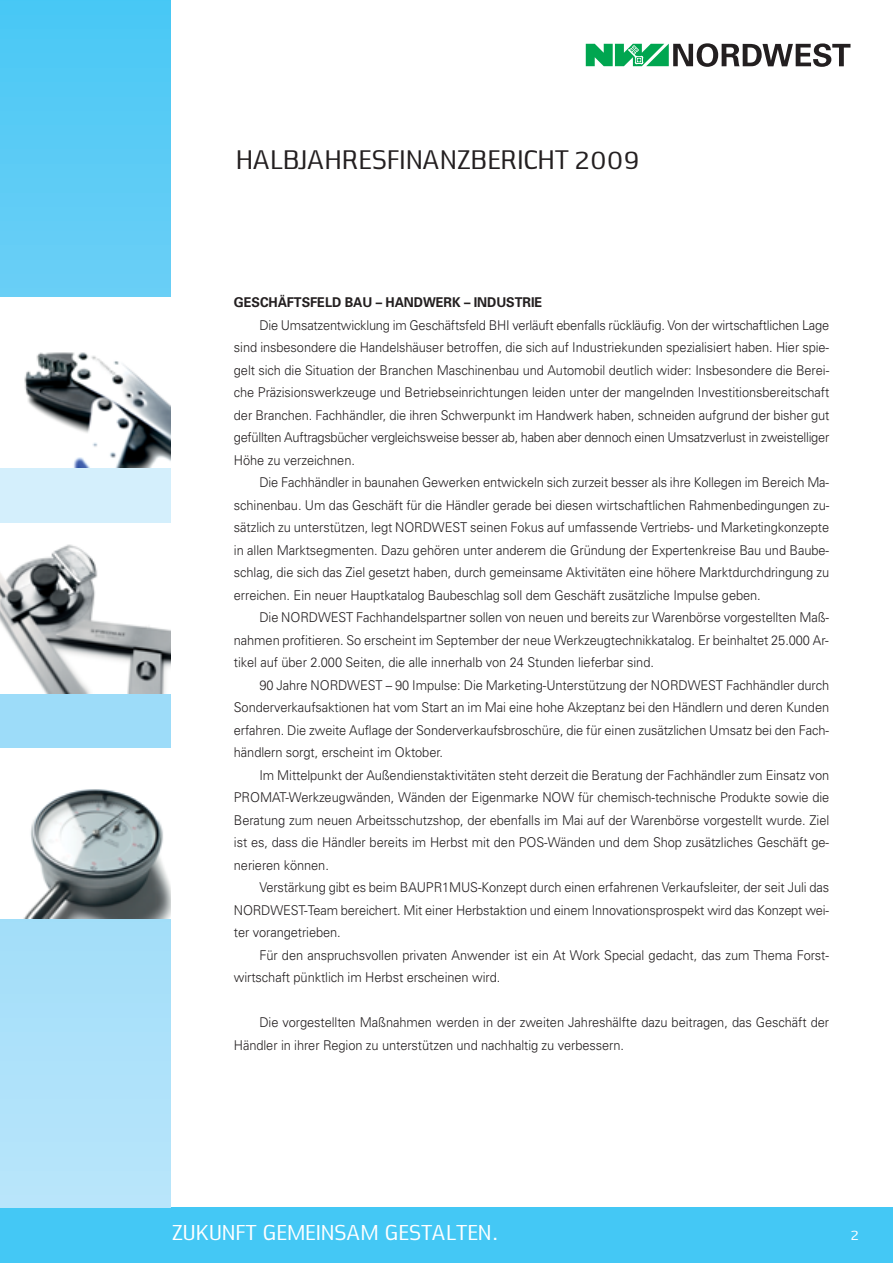
<style>
.page{position:relative;width:893px;height:1263px;background:#fff}
.page>*{position:absolute;margin:0;border:0;box-sizing:border-box;transform-origin:0 0}
.t1{font:28.05px "Nuri";color:#231f20}
.t2{font:22.5px "Nuri";color:#fff}
.t3{font:15px "Nuri";color:#fff}
.t4{font:300 13.5px/22.5px "Univers";letter-spacing:-.005em;color:#231f20;text-align:justify;scale:.95 1}
.t5{font:700 13.5px "Univers";letter-spacing:-.005em;color:#231f20;scale:.95 1}
</style>
<div class="page">
<div style="left:0;top:1208px;width:892px;height:55px;background:#44c8f5"></div>
<svg style="left:0;top:0;width:170px;height:1208px"></svg>
<div style="left:584px;top:43px;width:266px;height:25px;background:#c7ebd8"></div>
<svg style="left:586px;top:43px;width:264px;height:24px"></svg>
<div style="left:0;top:693px;width:170px;height:55px;background:#9ddcf9"></div>
<img style="left:0;top:748px;width:170px;height:170px">
<img style="left:0;top:523px;width:170px;height:170px">
<div style="left:0;top:468px;width:170px;height:55px;background:#d4effc"></div>
<img style="left:0;top:298px;width:170px;height:170px">
<h1 class="t1" style="left:234px;top:150px;width:407px">HALBJAHRESFINANZBERICHT 2009</h1>
<p class="t5" style="left:234px;top:298px;width:326px">GESCHÄFTSFELD BAU – HANDWERK – INDUSTRIE</p>
<p class="t4" style="left:234px;top:315px;width:628px;text-indent:26px">Die Umsatzentwicklung im Geschäftsfeld BHI verläuft ebenfalls rückläufig. Von der wirtschaftlichen Lage sind insbesondere die Handelshäuser betroffen, die sich auf Industriekunden spezialisiert haben. Hier spie&shy;gelt sich die Situation der Branchen Maschinenbau und Automobil deutlich wider: Insbesondere die Berei&shy;che Präzisionswerkzeuge und Betriebseinrichtungen leiden unter der mangelnden Investitionsbereitschaft der Branchen. Fachhändler, die ihren Schwerpunkt im Handwerk haben, schneiden aufgrund der bisher gut gefüllten Auftragsbücher vergleichsweise besser ab, haben aber dennoch einen Umsatzverlust in zweistelliger Höhe zu verzeichnen.</p>
<p class="t4" style="left:234px;top:473px;width:628px;text-indent:26px">Die Fachhändler in baunahen Gewerken entwickeln sich zurzeit besser als ihre Kollegen im Bereich Ma&shy;schinenbau. Um das Geschäft für die Händler gerade bei diesen wirtschaftlichen Rahmenbedingungen zu&shy;sätzlich zu unterstützen, legt NORDWEST seinen Fokus auf umfassende Vertriebs- und Marketingkonzepte in allen Marktsegmenten. Dazu gehören unter anderem die Gründung der Expertenkreise Bau und Baube&shy;schlag, die sich das Ziel gesetzt haben, durch gemeinsame Aktivitäten eine höhere Marktdurchdringung zu erreichen. Ein neuer Hauptkatalog Baubeschlag soll dem Geschäft zusätzliche Impulse geben.</p>
<p class="t4" style="left:234px;top:608px;width:628px;text-indent:26px">Die NORDWEST Fachhandelspartner sollen von neuen und bereits zur Warenbörse vorgestellten Maß&shy;nahmen profitieren. So erscheint im September der neue Werkzeugtechnikkatalog. Er beinhaltet 25.000 Ar&shy;tikel auf über 2.000 Seiten, die alle innerhalb von 24 Stunden lieferbar sind.</p>
<p class="t4" style="left:234px;top:675px;width:628px;text-indent:26px">90 Jahre NORDWEST – 90 Impulse: Die Marketing-Unterstützung der NORDWEST Fachhändler durch Sonderverkaufsaktionen hat vom Start an im Mai eine hohe Akzeptanz bei den Händlern und deren Kunden erfahren. Die zweite Auflage der Sonderverkaufsbroschüre, die für einen zusätzlichen Umsatz bei den Fach&shy;händlern sorgt, erscheint im Oktober.</p>
<p class="t4" style="left:234px;top:765px;width:628px;text-indent:26px">Im Mittelpunkt der Außendienstaktivitäten steht derzeit die Beratung der Fachhändler zum Einsatz von PROMAT-Werkzeugwänden, Wänden der Eigenmarke NOW für chemisch-technische Produkte sowie die Beratung zum neuen Arbeitsschutzshop, der ebenfalls im Mai auf der Warenbörse vorgestellt wurde. Ziel ist es, dass die Händler bereits im Herbst mit den POS-Wänden und dem Shop zusätzliches Geschäft ge&shy;nerieren können.</p>
<p class="t4" style="left:234px;top:878px;width:628px;text-indent:26px">Verstärkung gibt es beim BAUPR1MUS-Konzept durch einen erfahrenen Verkaufsleiter, der seit Juli das NORDWEST-Team bereichert. Mit einer Herbstaktion und einem Innovationsprospekt wird das Konzept wei&shy;ter vorangetrieben.</p>
<p class="t4" style="left:234px;top:945px;width:628px;text-indent:26px">Für den anspruchsvollen privaten Anwender ist ein At Work Special gedacht, das zum Thema Forst&shy;wirtschaft pünktlich im Herbst erscheinen wird.</p>
<p class="t4" style="left:234px;top:1013px;width:628px;text-indent:26px">Die vorgestellten Maßnahmen werden in der zweiten Jahreshälfte dazu beitragen, das Geschäft der<br>Händler in ihrer Region zu unterstützen und nachhaltig zu verbessern.</p>
<h2 class="t2" style="left:170px;top:1225px;width:328px">ZUKUNFT GEMEINSAM GESTALTEN.</h2>
<p class="t3" style="left:850px;top:1230px;width:10px">2</p>
</div>
